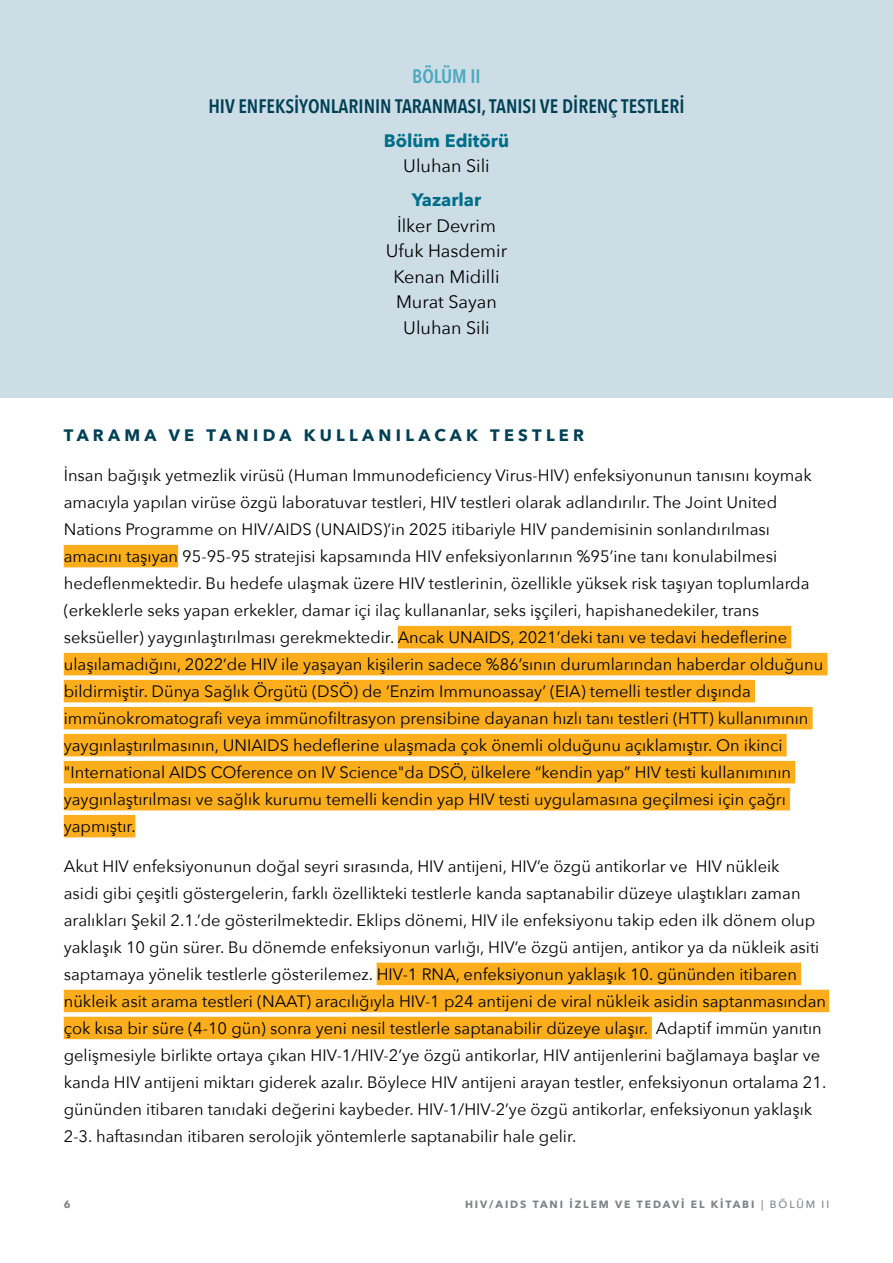
<style>
.page{position:relative;width:893px;height:1263px;background:#fff}
.page>*{position:absolute;margin:0;border:0;box-sizing:border-box;transform-origin:0 0}
.t1{font:600 19.5px "Avenir Next Condensed";color:#004055}
.t2{font:600 19.5px "Avenir Next Condensed";color:#4ca9c0}
.t3{font:18px/25.5px "Avenir Next";color:#000;text-align:center}
.t4{font:700 18px "Avenir Next";color:#006e89}
.t5{font:16.5px/27px "Avenir Next";color:#000}
.t6{font:700 16.5px "Avenir Next";letter-spacing:.26em;color:#004055}
.t7{font:700 10.5px "Avenir Next";letter-spacing:.18em;color:#808285}
.s1{font-weight:500}
</style>
<div class="page">
<div style="left:0;top:0;width:893px;height:398px;background:#cddde6"></div>
<div style="left:64px;top:545px;width:114px;height:22px;background:#fbad1b"></div>
<div style="left:398px;top:626px;width:393px;height:22px;background:#fbad1b"></div>
<div style="left:64px;top:653px;width:763px;height:22px;background:#fbad1b"></div>
<div style="left:64px;top:680px;width:691px;height:22px;background:#fbad1b"></div>
<div style="left:64px;top:707px;width:749px;height:22px;background:#fbad1b"></div>
<div style="left:64px;top:734px;width:723px;height:22px;background:#fbad1b"></div>
<div style="left:64px;top:761px;width:731px;height:22px;background:#fbad1b"></div>
<div style="left:64px;top:788px;width:726px;height:22px;background:#fbad1b"></div>
<div style="left:64px;top:815px;width:71px;height:22px;background:#fbad1b"></div>
<div style="left:377px;top:963px;width:424px;height:22px;background:#fbad1b"></div>
<div style="left:64px;top:990px;width:765px;height:22px;background:#fbad1b"></div>
<div style="left:64px;top:1017px;width:588px;height:22px;background:#fbad1b"></div>
<p class="t2" style="left:412px;top:60px;width:70px">BÖLÜM II</p>
<p class="t1" style="left:208px;top:89px;width:478px">HIV ENFEKSİYONLARININ TARANMASI, TANISI VE DİRENÇ TESTLERİ</p>
<p class="t4" style="left:384px;top:125px;width:127px">Bölüm Editörü</p>
<p class="t3" style="left:403px;top:152px;width:88px">Uluhan Sili</p>
<p class="t4" style="left:412px;top:184px;width:71px">Yazarlar</p>
<p class="t3" style="left:386px;top:212px;width:123px">İlker Devrim<br>Ufuk Hasdemir<br>Kenan Midilli<br>Murat Sayan<br>Uluhan Sili</p>
<p class="t6" style="left:64px;top:421px;width:522px">TARAMA VE TANIDA KULLANILACAK TESTLER</p>
<p class="t5" style="left:64px;top:461px;width:761px">İnsan bağışık yetmezlik virüsü (Human Immunodeficiency Virus-HIV) enfeksiyonunun tanısını koymak amacıyla yapılan virüse özgü laboratuvar testleri, HIV testleri olarak adlandırılır. The Joint United Nations Programme on HIV/AIDS (UNAIDS)’in 2025 itibariyle HIV pandemisinin sonlandırılması amacını taşıyan 95-95-95 stratejisi kapsamında HIV enfeksiyonlarının %95’ine tanı konulabilmesi hedeflenmektedir. Bu hedefe ulaşmak üzere HIV testlerinin, özellikle yüksek risk taşıyan toplumlarda (erkeklerle seks yapan erkekler, damar içi ilaç kullananlar, seks işçileri, hapishanedekiler, trans seksüeller) yaygınlaştırılması gerekmektedir. Ancak UNAIDS, 2021’deki tanı ve tedavi hedeflerine ulaşılamadığını, 2022’de HIV ile yaşayan kişilerin sadece %86’sının durumlarından haberdar olduğunu bildirmiştir. Dünya Sağlık Örgütü (DSÖ) de ‘Enzim Immunoassay’ (EIA) temelli testler dışında immünokromatografi veya immünofiltrasyon prensibine dayanan hızlı tanı testleri (HTT) kullanımının yaygınlaştırılmasının, UNIAIDS hedeflerine ulaşmada çok önemli olduğunu açıklamıştır. On ikinci "International AIDS COference on IV Science"da DSÖ, ülkelere “kendin yap” HIV testi kullanımının yaygınlaştırılması ve sağlık kurumu temelli kendin yap HIV testi uygulamasına geçilmesi için çağrı yapmıştır.</p>
<p class="t5" style="left:64px;top:852px;width:764px">Akut HIV enfeksiyonunun doğal seyri sırasında, HIV antijeni, HIV’e özgü antikorlar ve HIV nükleik<br>asidi gibi çeşitli göstergelerin, farklı özellikteki testlerle kanda saptanabilir düzeye ulaştıkları zaman aralıkları Şekil 2.1.’de gösterilmektedir. Eklips dönemi, HIV ile enfeksiyonu takip eden ilk dönem olup yaklaşık 10 gün sürer. Bu dönemde enfeksiyonun varlığı, HIV’e özgü antijen, antikor ya da nükleik asiti saptamaya yönelik testlerle gösterilemez. HIV-1 RNA, enfeksiyonun yaklaşık 10. gününden itibaren nükleik asit arama testleri (NAAT) aracılığıyla HIV-1 p24 antijeni de viral nükleik asidin saptanmasından çok kısa bir süre (4-10 gün) sonra yeni nesil testlerle saptanabilir düzeye ulaşır. Adaptif immün yanıtın gelişmesiyle birlikte ortaya çıkan HIV-1/HIV-2’ye özgü antikorlar, HIV antijenlerini bağlamaya başlar ve kanda HIV antijeni miktarı giderek azalır. Böylece HIV antijeni arayan testler, enfeksiyonun ortalama 21. gününden itibaren tanıdaki değerini kaybeder. HIV-1/HIV-2’ye özgü antikorlar, enfeksiyonun yaklaşık 2-3. haftasından itibaren serolojik yöntemlerle saptanabilir hale gelir.</p>
<p class="t7" style="left:64px;top:1195px;width:8px">6</p>
<p class="t7" style="left:465px;top:1195px;width:366px">HIV/AIDS TANI İZLEM VE TEDAVİ EL KİTABI <span class="s1">| BÖLÜM II</span></p>
</div>
